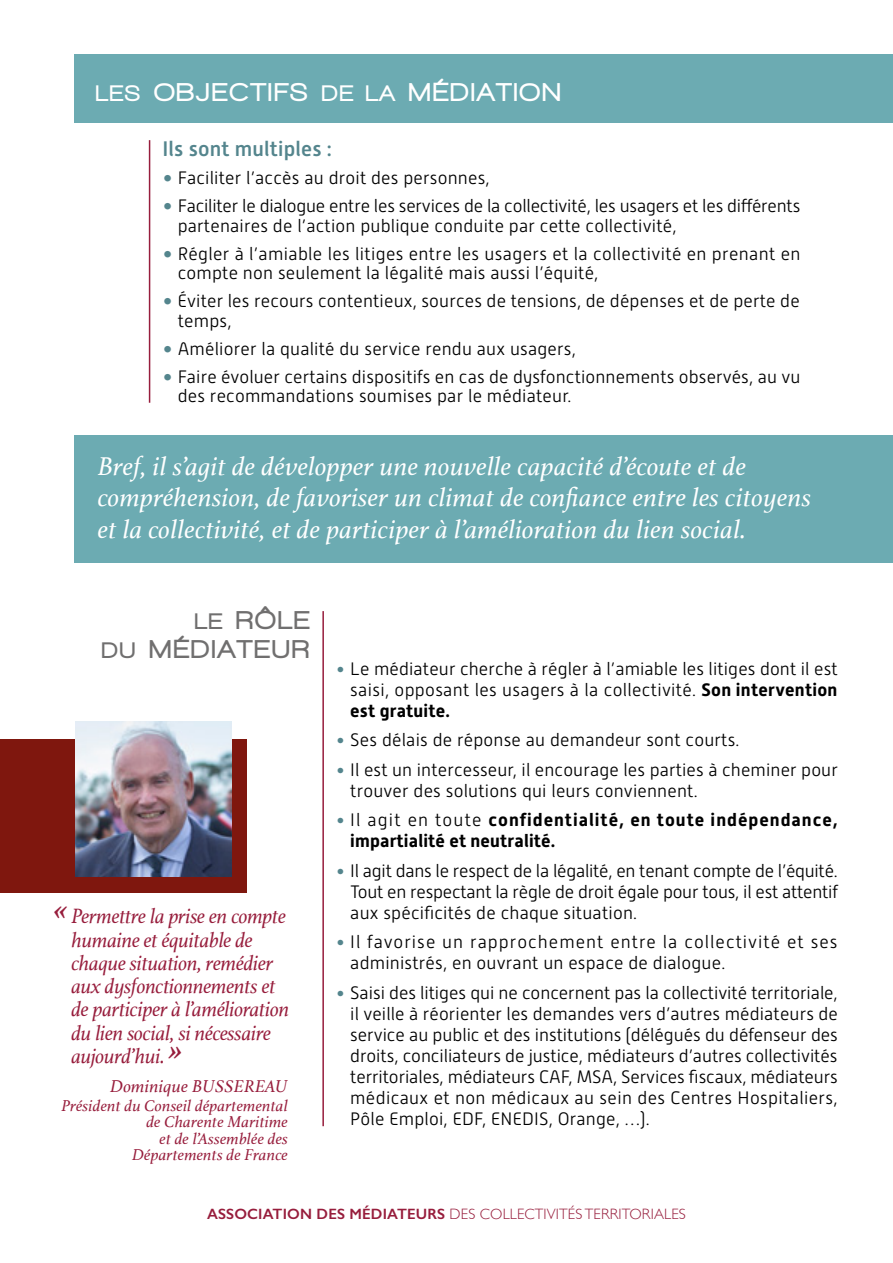
<style>
.page{position:relative;width:893px;height:1263px;background:#fff}
.page>*{position:absolute;margin:0;border:0;box-sizing:border-box;transform-origin:0 0}
.t1{font:italic 27px/31.5px "Athelas";letter-spacing:.01em;color:#fff}
.t2{font:900 26.4px "Walkway";letter-spacing:.1em;color:#fff}
.t3{font:900 26.4px/29.2px "Walkway";letter-spacing:.1em;color:#706f6f;text-align:right}
.t4{font:italic 21.75px/23.2px "Athelas";letter-spacing:-.01em;color:#971d3c;scale:.95 1}
.t5{font:500 21px "Alwyn New";letter-spacing:.01em;color:#54858d}
.t6{font:300 18px/21px "Alwyn New";letter-spacing:.01em;color:#000}
.t7{font:300 18px/19.5px "Alwyn New";letter-spacing:-.01em;color:#000}
.t8{font:300 18px/21px "Alwyn New";letter-spacing:.055em;color:#000}
.t9{font:700 18px/21px "Alwyn New";letter-spacing:.055em;color:#000}
.t10{font:italic 18px "Athelas";letter-spacing:.01em;color:#971d3c}
.t11{font:italic 16.5px/16.5px "Athelas";letter-spacing:.01em;color:#971d3c;text-align:right}
.t12{font:300 15px "Gill Sans";letter-spacing:.01em;color:#971d3c}
.s1{font-size:23.1px}
.s2{font-weight:700;font-size:21px;color:#54858d}
.s3{font-size:34.5px}
.s4{color:#54858d}
.s5{font-weight:700}
.s6{font-weight:300;color:#54858d}
.s7{font-weight:300}
.s8{font-weight:600}
</style>
<div class="page">
<div style="left:74px;top:54px;width:819px;height:68px;background:#6cabb2"></div>
<hr style="left:149px;top:140px;width:1px;height:263px;background:#971d3c">
<hr style="left:322px;top:611px;width:2px;height:515px;background:#971d3c">
<div style="left:74px;top:435px;width:819px;height:127px;background:#6cabb2"></div>
<div style="left:0;top:740px;width:247px;height:153px;background:#7f170e"></div>
<img style="left:76px;top:721px;width:155px;height:155px">
<h2 class="t2" style="left:96px;top:77px;width:466px"><span class="s1">LES</span> OBJECTIFS <span class="s1">DE LA</span> MÉDIATION</h2>
<p class="t5" style="left:162px;top:137px;width:171px">Ils sont multiples :</p>
<p class="t6" style="left:162px;top:167px;width:329px"><span class="s2">•</span> Faciliter l’accès au droit des personnes,</p>
<p class="t7" style="left:178px;top:196px;width:624px;text-indent:-15px"><span class="s2">•</span> Faciliter le dialogue entre les services de la collectivité, les usagers et les différents partenaires de l’action publique conduite par cette collectivité,</p>
<p class="t6" style="left:178px;top:244px;width:624px;line-height:19.5px;text-indent:-15px"><span class="s2">•</span> Régler à l’amiable les litiges entre les usagers et la collectivité en prenant en compte non seulement la légalité mais aussi l’équité,</p>
<p class="t6" style="left:178px;top:291px;width:623px;line-height:19.5px;text-indent:-15px"><span class="s2">•</span> Éviter les recours contentieux, sources de tensions, de dépenses et de perte de temps,</p>
<p class="t6" style="left:162px;top:338px;width:415px"><span class="s2">•</span> Améliorer la qualité du service rendu aux usagers,</p>
<p class="t6" style="left:178px;top:367px;width:624px;line-height:19.5px;text-indent:-15px"><span class="s2">•</span> Faire évoluer certains dispositifs en cas de dysfonctionnements observés, au vu des recommandations soumises par le médiateur.</p>
<h1 class="t1" style="left:98px;top:449px;width:715px">Bref, il s’agit de développer une nouvelle capacité d’écoute et de compréhension, de favoriser un climat de confiance entre les citoyens et la collectivité, et de participer à l’amélioration du lien social.</h1>
<h2 class="t3" style="left:102px;top:605px;width:209px"><span class="s1">LE</span> RÔLE<br><span class="s1">DU</span> MÉDIATEUR</h2>
<p class="t4" style="left:71px;top:904px;width:231px;text-indent:-17px"><span class="s3">«</span> Permettre la prise en compte humaine et équitable de chaque situation, remédier aux dysfonctionnements et de participer à l’amélioration du lien social, si nécessaire aujourd’hui. <span class="s3">»</span></p>
<p class="t10" style="left:110px;top:1071px;width:179px">Dominique BUSSEREAU</p>
<p class="t11" style="left:61px;top:1097px;width:228px">Président du Conseil départemental de Charente Maritime<br>et de l’Assemblée des<br>Départements de France</p>
<p class="t6" style="left:350px;top:658px;width:489px;text-align:justify;text-indent:-14px"><span class="s4">•</span> Le médiateur cherche à régler à l’amiable les litiges dont il est saisi, opposant les usagers à la collectivité. <span class="s5">Son intervention est gratuite.</span></p>
<p class="t6" style="left:336px;top:730px;width:405px"><span class="s4">•</span> Ses délais de réponse au demandeur sont courts.</p>
<p class="t6" style="left:350px;top:759px;width:489px;text-indent:-14px"><span class="s4">•</span> Il est un intercesseur, il encourage les parties à cheminer pour trouver des solutions qui leurs conviennent.</p>
<p class="t9" style="left:350px;top:809px;width:489px;text-indent:-14px"><span class="s6">•</span> <span class="s7">Il agit en toute</span> confidentialité, en toute indépendance, impartialité et neutralité.</p>
<p class="t6" style="left:350px;top:860px;width:489px;text-align:justify;text-indent:-14px"><span class="s4">•</span> Il agit dans le respect de la légalité, en tenant compte de l’équité.<br>Tout en respectant la règle de droit égale pour tous, il est attentif aux spécificités de chaque situation.</p>
<p class="t8" style="left:350px;top:932px;width:489px;text-indent:-14px"><span class="s4">•</span> Il favorise un rapprochement entre la collectivité et ses administrés, en ouvrant un espace de dialogue.</p>
<p class="t6" style="left:350px;top:982px;width:489px;text-align:justify;text-indent:-14px"><span class="s4">•</span> Saisi des litiges qui ne concernent pas la collectivité territoriale, il veille à réorienter les demandes vers d’autres médiateurs de service au public et des institutions (délégués du défenseur des droits, conciliateurs de justice, médiateurs d’autres collectivités territoriales, médiateurs CAF, MSA, Services fiscaux, médiateurs médicaux et non médicaux au sein des Centres Hospitaliers, Pôle Emploi, EDF, ENEDIS, Orange, …).</p>
<p class="t12" style="left:207px;top:1202px;width:480px"><span class="s8">ASSOCIATION DES MÉDIATEURS</span> DES COLLECTIVITÉS TERRITORIALES</p>
</div>
